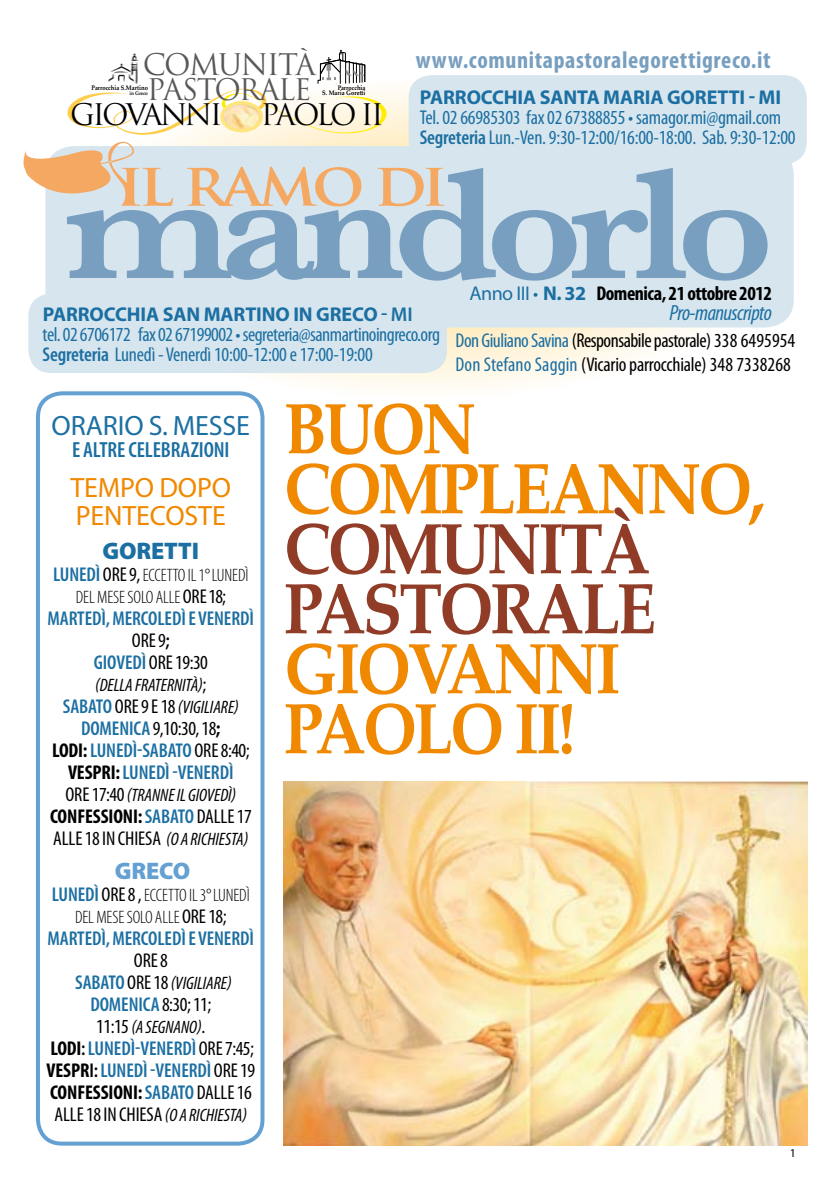
<style>
.page{position:relative;width:840px;height:1191px;background:#fff}
.page>*{position:absolute;margin:0;border:0;box-sizing:border-box;transform-origin:0 0}
.t1{font:600 163.4px "Baskerville";letter-spacing:-.075em;color:#789fbf;scale:1.07 1}
.t2{font:78.4px "Nymphette";color:#ffed00;scale:1.54 1}
.t3{font:700 72px/60px "Palatino";letter-spacing:-.05em;color:#f08800;scale:.9 1}
.t4{font:700 72px/60px "Palatino";letter-spacing:-.05em;color:#913c26;scale:.9 1}
.t5{font:700 59px "Trajan Pro";letter-spacing:-.075em;color:#f5a862;scale:1.07 1}
.t6{font:29px/24.2px "Trajan Pro";letter-spacing:-.05em;color:#58585a}
.t7{font:29px "Trajan Pro";letter-spacing:-.095em;color:#000}
.t8{font:28px/28px "Myriad Pro";letter-spacing:-.005em;color:#f08800}
.t9{font:28px "Myriad Pro";letter-spacing:-.005em;color:#1c6fa2}
.t10{font:700 condensed 24.2px "Myriad Pro";letter-spacing:.025em;color:#789fbf}
.t11{font:900 24px "Myriad Pro";letter-spacing:-.005em;color:#1c6fa2}
.t12{font:900 24px "Myriad Pro";letter-spacing:-.005em;color:#64a0d2}
.t13{font:600 condensed 22px "Myriad Pro";letter-spacing:-.005em;color:#1c6fa2}
.t14{font:italic condensed 22px "Myriad Pro";letter-spacing:-.025em;color:#1c6fa2}
.t15{font:condensed 20px/20px "Myriad Pro";letter-spacing:-.01em;color:#1c6fa2}
.t16{font:600 condensed 20px/22px "Myriad Pro";letter-spacing:-.005em;color:#1c6fa2;text-align:center}
.t17{font:condensed 20px/22px "Myriad Pro";letter-spacing:-.005em;color:#000;text-align:right}
.t18{font:700 condensed 20px "Myriad Pro";letter-spacing:-.025em;color:#000}
.t19{font:700 20px "Myriad Pro";letter-spacing:-.005em;color:#1c6fa2}
.t20{font:italic condensed 18px/22px "Myriad Pro";letter-spacing:-.005em;color:#000;text-align:center}
.t21{font:300 condensed 18px/22px "Myriad Pro";letter-spacing:-.005em;color:#000;text-align:center}
.t22{font:12px "Myriad Pro";color:#000}
.t23{font:700 6.6px/5.2px "Palatino";color:#000;text-align:right;scale:.9 1}
.t24{font:700 5.2px "Palatino";color:#000;scale:.9 1}
.s1{font-weight:600}
.s2{font-weight:400;font-stretch:normal;color:#1c6fa2}
.s3{font-weight:400;color:#1c6fa2}
.s4{font-stretch:normal;color:#1c6fa2}
.s5{font-weight:700;font-stretch:normal}
.s6{font-weight:600;font-stretch:normal}
.s7{color:#1c6fa2}
.s8{font-weight:600;font-size:20px;color:#1c6fa2}
.s9{font-weight:400;font-size:20px}
.s10{font-weight:400;color:#000}
.s11{color:#000}
.s12{font-style:normal;font-size:20px}
.s13{font-weight:600;font-style:normal;font-size:20px;color:#1c6fa2}
.s14{font-weight:700;color:#000}
.s15{font-weight:700}
.s16{font-weight:600;color:#1c6fa2}
.s17{font-style:italic;font-size:18px}
</style>
<div class="page">
<svg style="left:101px;top:77px;width:683px;height:323px"></svg>
<div style="left:408px;top:75px;width:398px;height:89px;background:#d7e6ee;border-radius:23px"></div>
<div style="left:28px;top:293px;width:418px;height:80px;background:#d7e6ee;border-radius:23px"></div>
<div style="left:45px;top:146px;width:748px;height:181px;background:#d7e6ee;border-radius:28px"></div>
<svg style="left:24px;top:142px;width:110px;height:63px"></svg>
<img style="left:101px;top:54px;width:75px;height:30px">
<svg style="left:317px;top:50px;width:48px;height:34px"></svg>
<div style="left:38px;top:393px;width:224px;height:750px;background:#fff;border-radius:24px"></div>
<div style="left:36px;top:391px;width:228px;height:754px;border:4px solid #64a0d2;border-radius:24px"></div>
<img style="left:283px;top:782px;width:523px;height:363px">
<svg style="left:101px;top:89px;width:165px;height:46px"></svg>
<h3 class="t6" style="left:143px;top:53px;width:174px">COMUNITÀ<br>PASTORALE</h3>
<p class="t23" style="left:91px;top:85px;width:64px">PARROCCHIA S.MARTINO</p>
<p class="t24" style="left:129px;top:89px;width:22px">IN GRECO</p>
<p class="t23" style="left:322px;top:85px;width:50px">PARROCCHIA<br>S. MARIA GORETTI</p>
<h2 class="t2" style="left:219px;top:72px;width:112px">I</h2>
<h3 class="t7" style="left:70px;top:96px;width:154px">GIOVANNI</h3>
<h3 class="t7" style="left:261px;top:96px;width:124px">PAOLO II</h3>
<p class="t10" style="left:415px;top:45px;width:356px">www.comunitapastoralegorettigreco.it</p>
<p class="t19" style="left:419px;top:85px;width:350px">PARROCCHIA SANTA MARIA GORETTI - MI</p>
<p class="t15" style="left:419px;top:107px;width:377px">Tel. 02 66985303 fax 02 67388855 • samagor.mi@gmail.com<br><span class="s1">SEGRETERIA</span>Lun.-Ven. 9:30-12:00/16:00-18:00. Sab. 9:30-12:00</p>
<h3 class="t5" style="left:117px;top:147px;width:309px">IL RAMO DI</h3>
<h1 class="t1" style="left:66px;top:129px;width:663px">mandorlo</h1>
<p class="t14" style="left:669px;top:299px;width:104px">PRO-MANUSCRIPTO</p>
<p class="t18" style="left:469px;top:281px;width:304px"><span class="s2">ANNO III</span> <span class="s3">•</span> <span class="s4">N. 32</span> Domenica, 21 ottobre 2012</p>
<p class="t15" style="left:43px;top:304px;width:398px"><span class="s5">PARROCCHIA SAN MARTINO IN GRECO</span> <span class="s6">- MI<br></span>tel. 02 6706172 fax 02 67199002 • segreteria@sanmartinoingreco.org<br><span class="s1">SEGRETERIA</span> Lunedì - Venerdì 10:00-12:00 e 17:00-19:00</p>
<p class="t17" style="left:455px;top:328px;width:341px;line-height:24px;text-align:left"><span class="s7">Don Giuliano Savina</span> (Responsabile pastorale) 338 6495954<br><span class="s7">Don Stefano Saggin</span> (Vicario parrocchiale) 348 7338268</p>
<h3 class="t9" style="left:52px;top:408px;width:200px">ORARIO S. MESSE</h3>
<p class="t13" style="left:72px;top:438px;width:159px">E ALTRE CELEBRAZIONI</p>
<h3 class="t8" style="left:70px;top:473px;width:162px">TEMPO DOPO<br>PENTECOSTE</h3>
<p class="t11" style="left:102px;top:537px;width:98px">GORETTI</p>
<p class="t21" style="left:53px;top:564px;width:197px"><span class="s8">LUNEDÌ</span> <span class="s9">ore 9,</span> ECCETTO IL 1° LUNEDÌ<br>DEL MESE SOLO ALLE <span class="s9">ORE 18;</span></p>
<p class="t16" style="left:48px;top:608px;width:208px">MARTEDÌ, MERCOLEDÌ E VENERDÌ <span class="s10">ore 9</span><span class="s11">;<br></span>GIOVEDÌ <span class="s10">ore 19:30</span></p>
<p class="t20" style="left:63px;top:674px;width:177px">(DELLA FRATERNITÀ)<span class="s12">;<br></span><span class="s13">SABATO</span> <span class="s12">or e 9 e 18</span> (VIGILIARE)</p>
<p class="t16" style="left:52px;top:718px;width:199px">DOMENICA <span class="s10">9,10:30, 18</span><span class="s14">;<br>LODI:</span> LUNEDÌ-SABATO <span class="s10">ore 8:40;<br></span><span class="s14">VESPRI:</span>LUNEDÌ -VENERDÌ</p>
<p class="t20" style="left:65px;top:784px;width:172px"><span class="s12">or e 17:40</span> (TRANNE IL GIOVEDÌ)</p>
<p class="t18" style="left:50px;top:804px;width:44px">confessio</p>
<p class="t17" style="left:53px;top:805px;width:200px"><span class="s15">ni:</span><span class="s16">SABATO</span> dalle 17<br>alle 18 in chiesa <span class="s17">(O A RICHIESTA)</span></p>
<p class="t12" style="left:115px;top:857px;width:77px">GRECO</p>
<p class="t21" style="left:52px;top:884px;width:199px"><span class="s8">LUNEDÌ</span> <span class="s9">ore 8 ,</span> ECCETTO IL 3° LUN EDÌ<br>DEL MESE SOLO ALLE <span class="s9">ore 18;</span></p>
<p class="t16" style="left:48px;top:928px;width:208px">MARTEDÌ, MERCOLEDÌ E VENERDÌ</p>
<p class="t17" style="left:134px;top:949px;width:36px">ore 8</p>
<p class="t20" style="left:75px;top:972px;width:158px"><span class="s13">SABATO</span> <span class="s12">or e 18</span> (VIGILIARE)</p>
<p class="t16" style="left:90px;top:994px;width:122px">DOMENICA <span class="s10">8:30; 11;</span></p>
<p class="t20" style="left:96px;top:1016px;width:110px"><span class="s12">11:15</span> (A SEGNANO)<span class="s12">.</span></p>
<p class="t16" style="left:47px;top:1038px;width:210px;text-align:justify"><span class="s14">LODI</span><span class="s11">:</span> LUNEDÌ-VENERDÌ <span class="s10">ore 7:45; </span><span class="s14">VESPR</span><span class="s11">I:</span> LUNEDÌ -VENERDÌ <span class="s10">ore 19 </span><span class="s14">confessio</span></p>
<p class="t17" style="left:55px;top:1081px;width:198px"><span class="s15">ni:</span><span class="s16">SABATO</span> dalle 16<br>alle 18 in chiesa <span class="s17">(O A RICHIESTA)</span></p>
<h3 class="t3" style="left:283px;top:397px;width:535px">BUON<br>COMPLEANNO,</h3>
<h3 class="t4" style="left:283px;top:517px;width:415px">COMUNITÀ<br>PASTORALE</h3>
<h3 class="t3" style="left:283px;top:637px;width:375px">GIOVANNI<br>PAOLO II!</h3>
<p class="t22" style="left:789px;top:1146px;width:8px">1</p>
</div>
